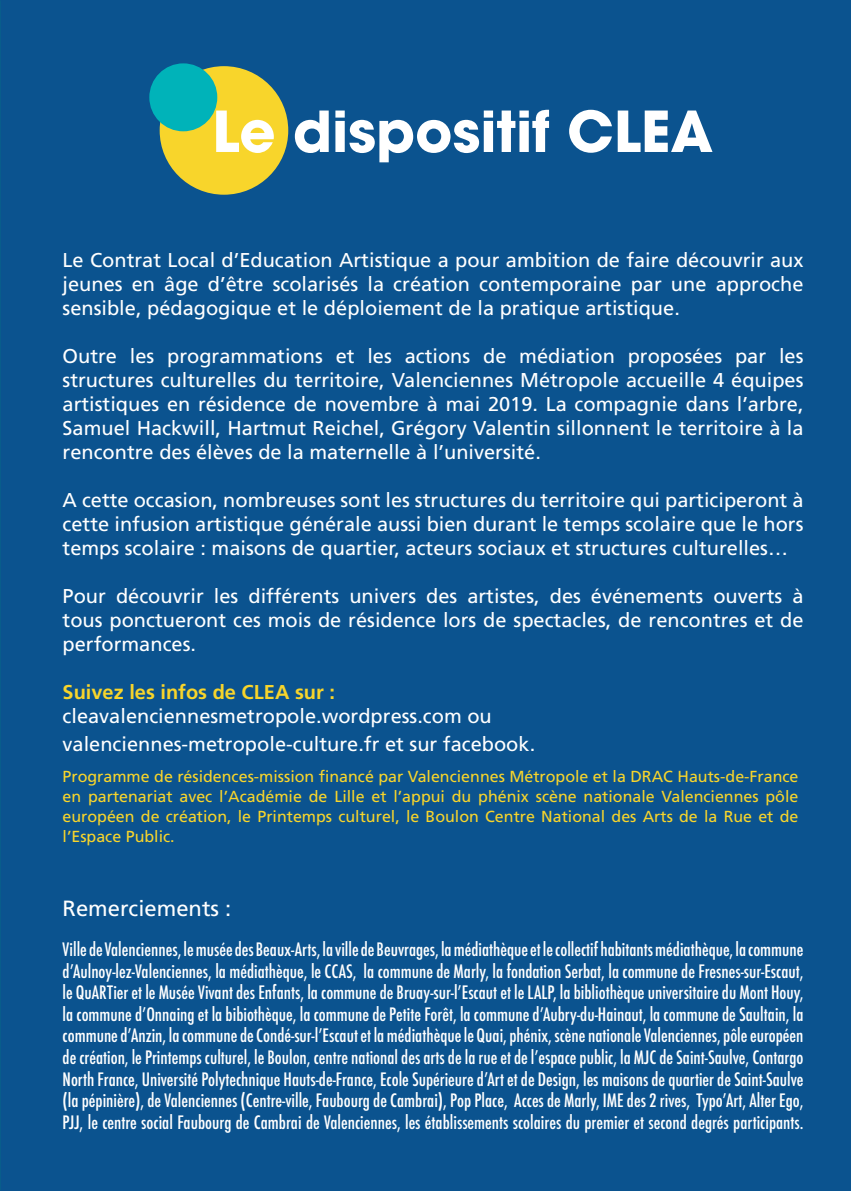
<style>
.page{position:relative;width:851px;height:1191px;background:#fff}
.page>*{position:absolute;margin:0;border:0;box-sizing:border-box;transform-origin:0 0}
.t1{font:700 56px "Avant Garde";color:#fff}
.t2{font:22px "Frutiger";color:#fff}
.t3{font:20px/24px "Frutiger";color:#fff;text-align:justify}
.t4{font:700 20px "Frutiger";color:#f8d52b}
.t5{font:500 condensed 18px/21.6px "Futura";color:#fff;text-align:justify}
.t6{font:16px/20px "Frutiger";color:#f8d52b;text-align:justify}
</style>
<div class="page">
<div style="left:0;top:0;width:850px;height:1191px;background:#0b538f"></div>
<div style="left:160px;top:66px;width:128px;height:129px;background:#f8d52b;border-radius:50%"></div>
<div style="left:149px;top:63px;width:68px;height:68px;background:#00b3b9;border-radius:50%"></div>
<p class="t1" style="left:212px;top:95px;width:502px">Le dispositif CLEA</p>
<p class="t3" style="left:63px;top:248px;width:742px">Le Contrat Local d’Education Artistique a pour ambition de faire découvrir aux jeunes en âge d’être scolarisés la création contemporaine par une approche sensible, pédagogique et le déploiement de la pratique artistique.</p>
<p class="t3" style="left:63px;top:344px;width:742px">Outre les programmations et les actions de médiation proposées par les structures culturelles du territoire, Valenciennes Métropole accueille 4 équipes artistiques en résidence de novembre à mai 2019. La compagnie dans l’arbre, Samuel Hackwill, Hartmut Reichel, Grégory Valentin sillonnent le territoire à la rencontre des élèves de la maternelle à l’université.</p>
<p class="t3" style="left:63px;top:488px;width:742px">A cette occasion, nombreuses sont les structures du territoire qui participeront à cette infusion artistique générale aussi bien durant le temps scolaire que le hors temps scolaire : maisons de quartier, acteurs sociaux et structures culturelles…</p>
<p class="t3" style="left:63px;top:584px;width:742px">Pour découvrir les différents univers des artistes, des événements ouverts à tous ponctueront ces mois de résidence lors de spectacles, de rencontres et de performances.</p>
<p class="t4" style="left:63px;top:680px;width:274px">Suivez les infos de CLEA sur :</p>
<p class="t3" style="left:63px;top:704px;width:430px">cleavalenciennesmetropole.wordpress.com ou</p>
<p class="t3" style="left:63px;top:732px;width:474px">valenciennes-metropole-culture.fr et sur facebook.</p>
<p class="t6" style="left:63px;top:767px;width:737px">Programme de résidences-mission financé par Valenciennes Métropole et la DRAC Hauts-de-France en partenariat avec l’Académie de Lille et l’appui du phénix scène nationale Valenciennes pôle européen de création, le Printemps culturel, le Boulon Centre National des Arts de la Rue et de l’Espace Public.</p>
<p class="t2" style="left:63px;top:895px;width:170px">Remerciements :</p>
<p class="t5" style="left:63px;top:938px;width:742px">Ville de Valenciennes, le musée des Beaux-Arts, la ville de Beuvrages, la médiathèque et le collectif habitants médiathèque, la commune d’Aulnoy-lez-Valenciennes, la médiathèque, le CCAS, la commune de Marly, la fondation Serbat, la commune de Fresnes-sur-Escaut, le QuARTier et le Musée Vivant des Enfants, la commune de Bruay-sur-l’Escaut et le LALP, la bibliothèque universitaire du Mont Houy, la commune d’Onnaing et la bibiothèque, la commune de Petite Forêt, la commune d’Aubry-du-Hainaut, la commune de Saultain, la commune d’Anzin, la commune de Condé-sur-l’Escaut et la médiathèque le Quai, phénix, scène nationale Valenciennes, pôle européen de création, le Printemps culturel, le Boulon, centre national des arts de la rue et de l’espace public, la MJC de Saint-Saulve, Contargo North France, Université Polytechnique Hauts-de-France, Ecole Supérieure d’Art et de Design, les maisons de quartier de Saint-Saulve (la pépinière), de Valenciennes (Centre-ville, Faubourg de Cambrai), Pop Place, Acces de Marly, IME des 2 rives, Typo’Art, Alter Ego, PJJ, le centre social Faubourg de Cambrai de Valenciennes, les établissements scolaires du premier et second degrés participants.</p>
</div>
